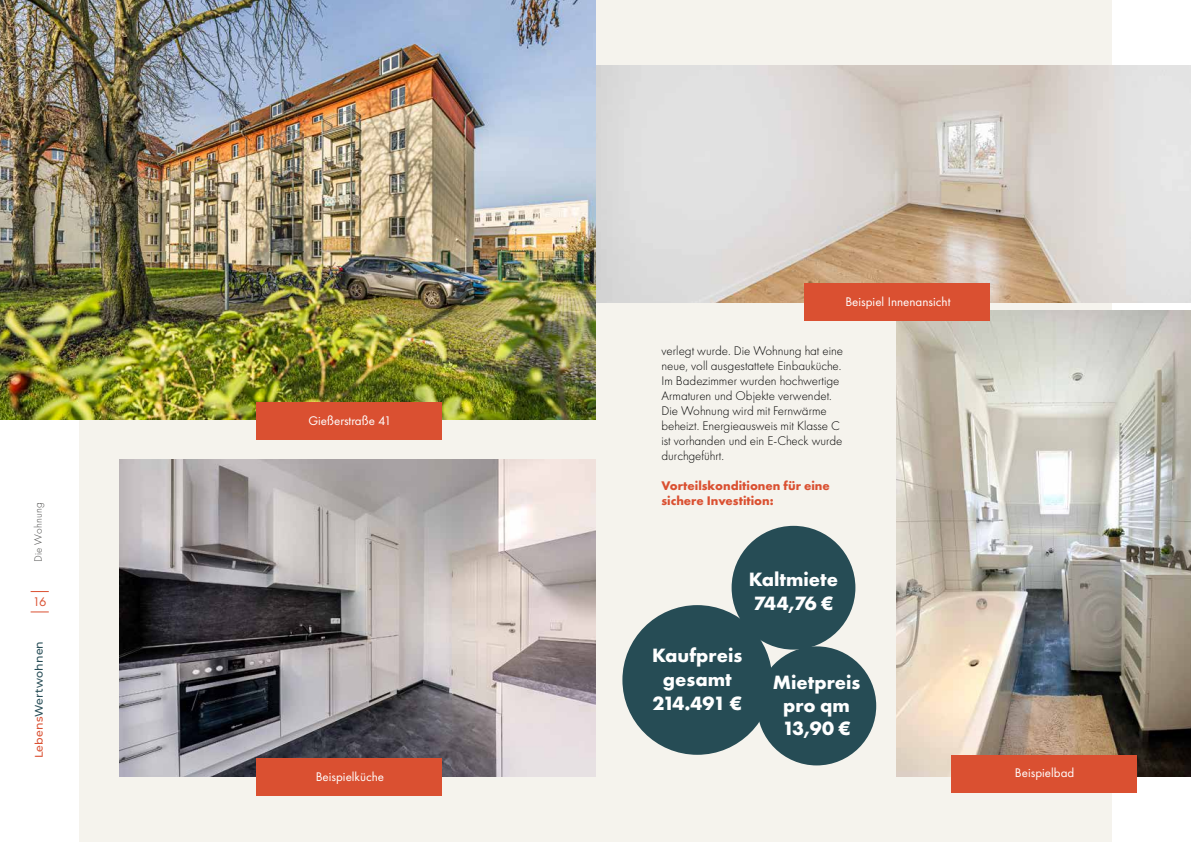
<style>
.page{position:relative;width:1191px;height:842px;background:#fff}
.page>*{position:absolute;margin:0;border:0;box-sizing:border-box;transform-origin:0 0}
.t1{font:700 20px/24px "Futura PT";color:#fff;text-align:center}
.t2{font:300 13px/15px "Futura PT";color:#000}
.t3{font:13px "Futura PT";color:#fff}
.t4{font:700 13px/15px "Futura PT";color:#da5031}
.t5{font:13px "Futura PT";color:#da5031}
.t6{font:500 11px "Montserrat";letter-spacing:.02em;color:#264c55}
.t7{font:300 11px "Futura PT";letter-spacing:.02em;color:#4a4a49}
.s1{color:#da5031}
</style>
<div class="page">
<svg style="left:31px;top:591px;width:18px;height:1px"></svg>
<svg style="left:31px;top:612px;width:18px;height:1px"></svg>
<div style="left:79px;top:0;width:1032px;height:842px;background:#f5f3ed"></div>
<img style="left:595px;top:65px;width:596px;height:237px">
<img style="left:897px;top:310px;width:294px;height:467px">
<img style="left:0;top:0;width:595px;height:419px">
<img style="left:119px;top:459px;width:476px;height:318px">
<div style="left:951px;top:755px;width:185px;height:37px;background:#da5031"></div>
<div style="left:257px;top:402px;width:184px;height:38px;background:#da5031"></div>
<div style="left:257px;top:758px;width:184px;height:37px;background:#da5031"></div>
<div style="left:757px;top:646px;width:119px;height:119px;background:#264c55;border-radius:50%"></div>
<div style="left:622px;top:605px;width:150px;height:150px;background:#264c55;border-radius:50%"></div>
<div style="left:731px;top:526px;width:124px;height:124px;background:#264c55;border-radius:50%"></div>
<div style="left:804px;top:283px;width:185px;height:38px;background:#da5031"></div>
<p class="t7" style="left:32px;top:562px;width:61px;rotate:-90deg">Die Wohnung</p>
<p class="t5" style="left:33px;top:594px;width:15px">16</p>
<p class="t6" style="left:31px;top:758px;width:119px;rotate:-90deg"><span class="s1">Lebens</span>Wertwohnen</p>
<p class="t3" style="left:308px;top:413px;width:85px">Gießerstraße 41</p>
<p class="t3" style="left:316px;top:769px;width:70px">Beispielküche</p>
<p class="t3" style="left:845px;top:294px;width:107px">Beispiel Innenansicht</p>
<p class="t2" style="left:661px;top:343px;width:183px">verlegt wurde. Die Wohnung hat eine neue, voll ausgestattete Einbauküche.<br>Im Badezimmer wurden hochwertige<br>Armaturen und Objekte verwendet.<br>Die Wohnung wird mit Fernwärme beheizt. Energieausweis mit Klasse C ist vorhanden und ein E-Check wurde durchgeführt.</p>
<p class="t4" style="left:661px;top:477px;width:170px">Vorteilskonditionen für eine sichere Investition:</p>
<h1 class="t1" style="left:749px;top:567px;width:91px;text-align:left">Kaltmiete<br>744,76 €</h1>
<h1 class="t1" style="left:652px;top:643px;width:92px">Kaufpreis gesamt<br>214.491 €</h1>
<h1 class="t1" style="left:773px;top:670px;width:89px;line-height:23px">Mietpreis pro qm<br>13,90 €</h1>
<p class="t3" style="left:1015px;top:765px;width:61px">Beispielbad</p>
</div>
